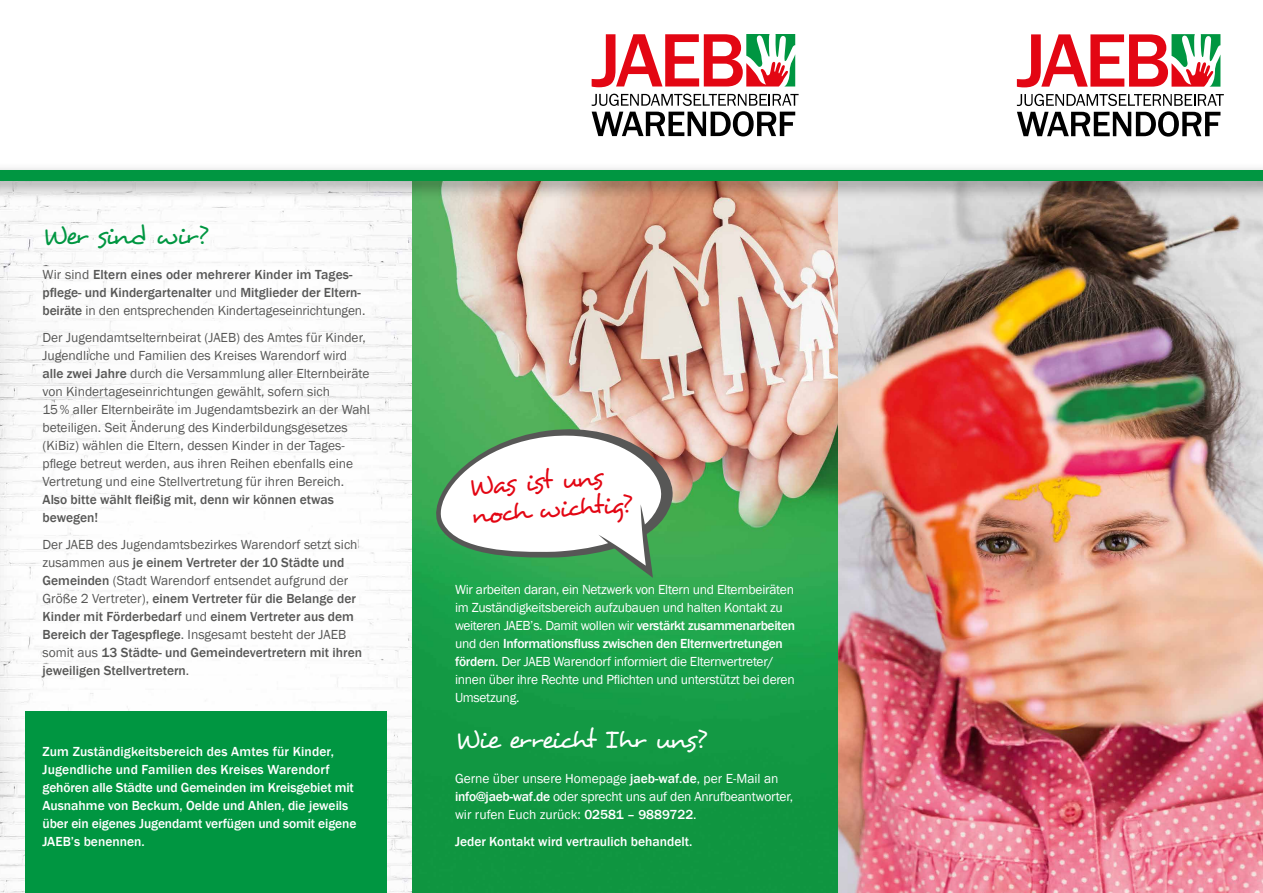
<style>
.page{position:relative;width:1263px;height:893px;background:#fff}
.page>*{position:absolute;margin:0;border:0;box-sizing:border-box;transform-origin:0 0}
.t1{font:27px/28.5px "Desyrel";color:#e30613}
.t2{font:27px "Desyrel";letter-spacing:-.08em;color:#fff}
.t3{font:27px "Desyrel";letter-spacing:-.09em;color:#009641}
.t4{font:500 13.5px/18px "Franklin Gothic";color:#575756}
.t5{font:13.5px/18px "Franklin Gothic";color:#575756}
.t6{font:13.5px/18px "Franklin Gothic";letter-spacing:-.02em;color:#fff}
.t7{font:500 13.5px/18px "Franklin Gothic";color:#fff}
.t8{font:13.5px/18px "Franklin Gothic";color:#fff}
.s1{font-weight:400}
.s2{font-weight:500}
</style>
<div class="page">
<img style="left:0;top:201px;width:1263px;height:692px">
<svg style="left:592px;top:94px;width:207px;height:42px"></svg>
<svg style="left:592px;top:34px;width:203px;height:53px"></svg>
<svg style="left:1017px;top:94px;width:207px;height:43px"></svg>
<svg style="left:1017px;top:34px;width:203px;height:53px"></svg>
<div style="left:0;top:162px;width:1263px;height:39px;background:#000;opacity:.4"></div>
<div style="left:0;top:170px;width:1263px;height:11px;background:#009641"></div>
<svg style="left:423px;top:420px;width:261px;height:158px"></svg>
<div style="left:26px;top:711px;width:361px;height:182px;background:#009641"></div>
<h1 class="t3" style="left:43px;top:219px;width:166px">Wer sind wir?</h1>
<p class="t4" style="left:43px;top:266px;width:324px"><span class="s1">Wir sind</span> Eltern eines oder mehrerer Kinder im Tages&shy;pflege- und Kindergartenalter <span class="s1">und</span> Mitglieder der Eltern&shy;beiräte <span class="s1">in den entsprechenden Kindertageseinrichtungen.</span></p>
<p class="t5" style="left:43px;top:329px;width:329px">Der Jugendamtselternbeirat (JAEB) des Amtes für Kinder, Jugendliche und Familien des Kreises Warendorf wird <span class="s2">alle zwei Jahre</span> durch die Versammlung aller Elternbeiräte von Kindertageseinrichtungen gewählt, sofern sich<br>15% aller Elternbeiräte im Jugendamtsbezirk an der Wahl beteiligen. Seit Änderung des Kinderbildungsgesetzes (KiBiz) wählen die Eltern, dessen Kinder in der Tages&shy;pflege betreut werden, aus ihren Reihen ebenfalls eine Vertretung und eine Stellvertretung für ihren Bereich.</p>
<p class="t4" style="left:43px;top:491px;width:293px">Also bitte wählt fleißig mit, denn wir können etwas bewegen!</p>
<p class="t4" style="left:43px;top:536px;width:321px"><span class="s1">Der JAEB des Jugendamtsbezirkes Warendorf setzt sich zusammen aus</span> je einem Vertreter der 10 Städte und Gemeinden <span class="s1">(Stadt Warendorf entsendet aufgrund der Größe 2 Vertreter),</span> einem Vertreter für die Belange der Kinder mit Förderbedarf <span class="s1">und</span> einem Vertreter aus dem Bereich der Tagespflege<span class="s1">. Insgesamt besteht der JAEB somit aus</span> 13 Städte- und Gemeindevertretern mit ihren jeweiligen Stellvertretern<span class="s1">.</span></p>
<p class="t7" style="left:43px;top:743px;width:315px">Zum Zuständigkeitsbereich des Amtes für Kinder, Jugendliche und Familien des Kreises Warendorf gehören alle Städte und Gemeinden im Kreisgebiet mit Ausnahme von Beckum, Oelde und Ahlen, die jeweils über ein eigenes Jugendamt verfügen und somit eigene JAEB’s benennen.</p>
<h1 class="t1" style="left:468px;top:473px;width:163px;rotate:-4deg">Was ist uns noch wichtig?</h1>
<p class="t6" style="left:455px;top:581px;width:342px">Wir arbeiten daran, ein Netzwerk von Eltern und Elternbeiräten im Zuständigkeitsbereich aufzubauen und halten Kontakt zu weiteren JAEB’s. Damit wollen wir <span class="s2">verstärkt zusammenarbeiten </span>und den <span class="s2">Informationsfluss zwischen den Elternvertretungen fördern</span>. Der JAEB Warendorf informiert die Elternvertreter/ innen über ihre Rechte und Pflichten und unterstützt bei deren Umsetzung.</p>
<h1 class="t2" style="left:455px;top:723px;width:253px">Wie erreicht Ihr uns?</h1>
<p class="t8" style="left:455px;top:770px;width:340px">Gerne über unsere Homepage <span class="s2">jaeb-waf.de</span>, per E-Mail an <span class="s2">info@jaeb-waf.de</span> oder sprecht uns auf den Anrufbeantworter, wir rufen Euch zurück: <span class="s2">02581 – 9889722</span>.</p>
<p class="t7" style="left:455px;top:833px;width:239px">Jeder Kontakt wird vertraulich behandelt.</p>
</div>
